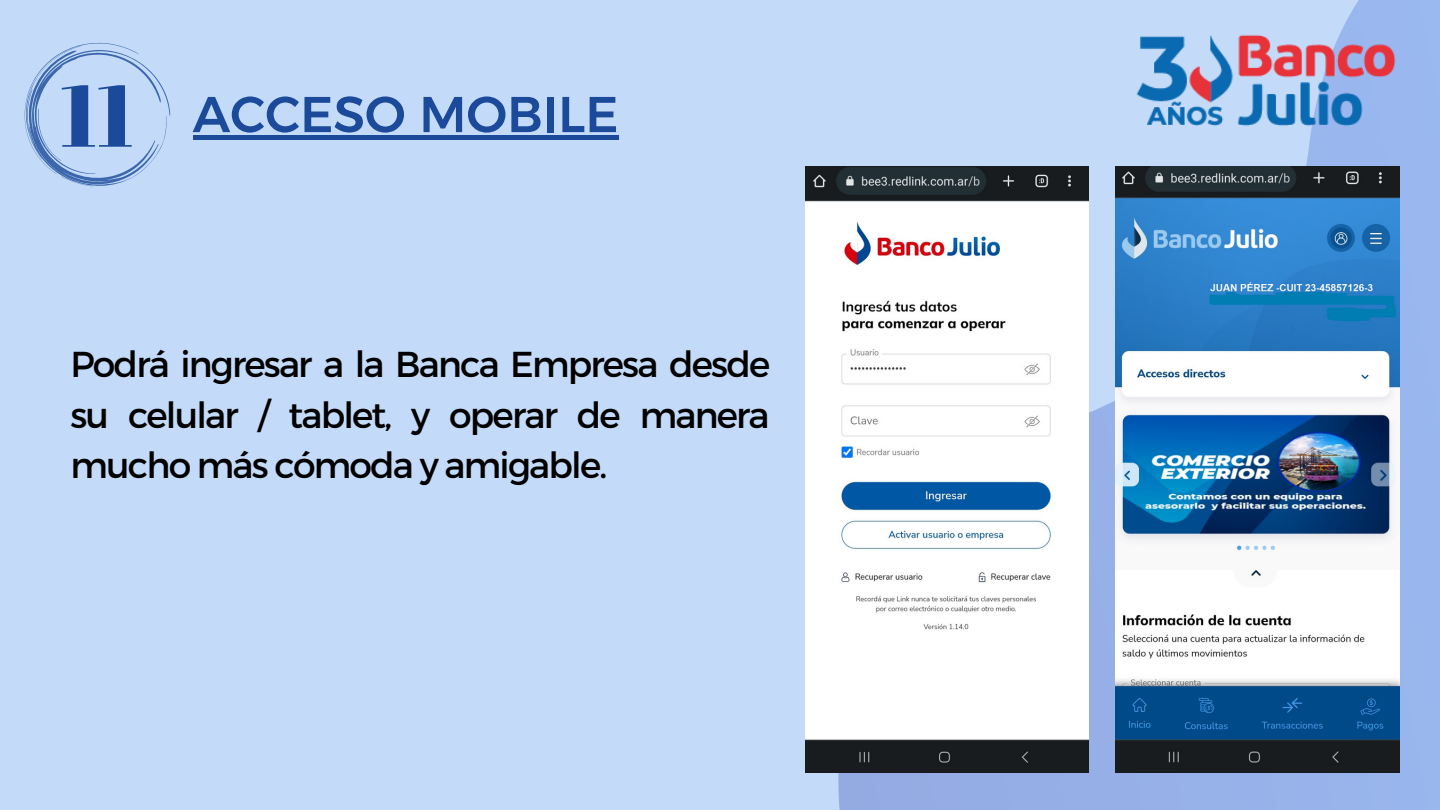
<style>
.page{position:relative;width:1440px;height:810px;background:#c3dbf8}
.page>*{position:absolute;margin:0;border:0;box-sizing:border-box;transform-origin:0 0}
.t1{font:86.5px "Abril Fatface";color:#1b4a9b}
.t2{font:50.3px "Kief Montaser Medium";color:#1b4a9b}
.t3{font:36px/50.2px "Montserrat";letter-spacing:-.05em;color:#000;text-align:justify}
</style>
<div class="page">
<svg style="left:24px;top:43px;width:146px;height:143px"></svg>
<svg style="left:805px;top:0;width:635px;height:810px"></svg>
<img style="left:1134px;top:31px;width:265px;height:100px">
<img style="left:1116px;top:166px;width:283px;height:606px">
<img style="left:806px;top:166px;width:283px;height:606px">
<div style="left:193px;top:135px;width:426px;height:5px;background:#1b4a9b"></div>
<p class="t1" style="left:60px;top:55px;width:75px">11</p>
<p class="t2" style="left:193px;top:83px;width:427px">ACCESO MOBILE</p>
<p class="t3" style="left:70px;top:338px;width:701px">Podrá ingresar a la Banca Empresa desde su celular / tablet, y operar de manera mucho más cómoda y amigable.</p>
</div>
